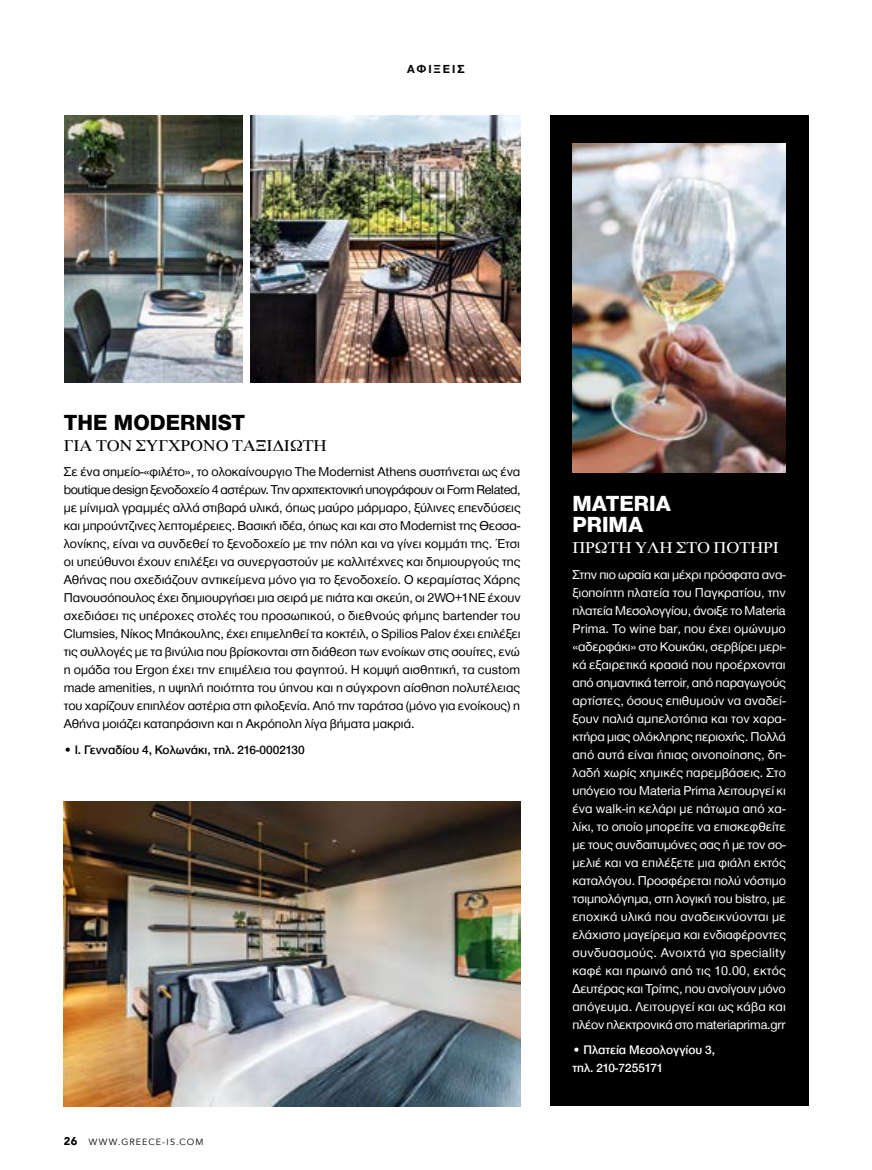
<style>
.page{position:relative;width:872px;height:1170px;background:#fff}
.page>*{position:absolute;margin:0;border:0;box-sizing:border-box;transform-origin:0 0}
.t1{font:800 22.5px "Helvetica Neue Greek";color:#000}
.t2{font:800 22.5px/21px "Helvetica Neue Greek";color:#fff}
.t3{font:16.5px "Mg Times";color:#000}
.t4{font:16.5px "Mg Times";color:#fff}
.t5{font:13.2px/18px "Helvetica Neue Greek";letter-spacing:-.005em;color:#000;text-align:justify}
.t6{font:13.2px/18px "Helvetica Neue Greek";letter-spacing:-.015em;color:#fff;text-align:justify}
.t7{font:500 12.75px "Helvetica Neue Greek";color:#000}
.t8{font:500 12.75px/18px "Helvetica Neue Greek";color:#fff}
.t9{font:700 12px "Helvetica Neue Greek";letter-spacing:.16em;color:#000}
.t10{font:9px "Avenir";letter-spacing:.115em;color:#000}
.s1{font-weight:400;font-size:13.2px}
.s2{font-weight:900;font-size:11.25px}
</style>
<div class="page">
<div style="left:550px;top:116px;width:258px;height:990px;background:#000"></div>
<img style="left:572px;top:143px;width:214px;height:330px">
<img style="left:64px;top:801px;width:456px;height:305px">
<img style="left:65px;top:116px;width:177px;height:266px">
<img style="left:250px;top:116px;width:270px;height:266px">
<p class="t9" style="left:407px;top:62px;width:59px">ΑΦΙΞΕΙΣ</p>
<h1 class="t1" style="left:64px;top:410px;width:183px">ΤHE MODERNIST</h1>
<p class="t3" style="left:64px;top:436px;width:264px">ΓΙΑ ΤΟΝ ΣΎΓΧΡΟΝΟ ΤΑΞΙΔΙΏΤΗ</p>
<p class="t5" style="left:64px;top:463px;width:458px">Σε ένα σημείο-«φιλέτο», το ολοκαίνουργιο The Mοdernist Αthens συστήνεται ως ένα boutique design ξενοδοχείο 4 αστέρων. Την αρχιτεκτονική υπογράφουν οι Form Related, με μίνιμαλ γραμμές αλλά στιβαρά υλικά, όπως μαύρο μάρμαρο, ξύλινες επενδύσεις και μπρούντζινες λεπτομέρειες. Βασική ιδέα, όπως και και στο Modernist της Θεσσα&shy;λονίκης, είναι να συνδεθεί το ξενοδοχείο με την πόλη και να γίνει κομμάτι της. Έτσι οι υπεύθυνοι έχουν επιλέξει να συνεργαστούν με καλλιτέχνες και δημιουργούς της Αθήνας που σχεδιάζουν αντικείμενα μόνο για το ξενοδοχείο. Ο κεραμίστας Χάρης Πανουσόπουλος έχει δημιουργήσει μια σειρά με πιάτα και σκεύη, οι 2WO+1NE έχουν σχεδιάσει τις υπέροχες στολές του προσωπικού, ο διεθνούς φήμης bartender του Clumsies, Νίκος Μπάκουλης, έχει επιμεληθεί τα κοκτέιλ, ο Spilios Palov έχει επιλέξει τις συλλογές με τα βινύλια που βρίσκονται στη διάθεση των ενοίκων στις σουίτες, ενώ η ομάδα του Ergon έχει την επιμέλεια του φαγητού. Η κομψή αισθητική, τα custom made amenities, η υψηλή ποιότητα του ύπνου και η σύγχρονη αίσθηση πολυτέλειας του χαρίζουν επιπλέον αστέρια στη φιλοξενία. Από την ταράτσα (μόνο για ενοίκους) η Αθήνα μοιάζει καταπράσινη και η Ακρόπολη λίγα βήματα μακριά.</p>
<p class="t7" style="left:64px;top:742px;width:242px"><span class="s1">•</span> Ι. Γενναδίου 4, Κολωνάκι, τηλ. 216-0002130</p>
<p class="t10" style="left:64px;top:1136px;width:141px"><span class="s2">26</span> WWW.GREECE-IS.COM</p>
<h1 class="t2" style="left:572px;top:493px;width:100px">MATERIA<br>PRIMA</h1>
<p class="t4" style="left:572px;top:538px;width:207px">ΠΡΏΤΗ ΎΛΗ ΣΤΟ ΠΟΤΉΡΙ</p>
<p class="t6" style="left:572px;top:565px;width:215px">Στην πιο ωραία και μέχρι πρόσφατα ανα&shy;ξιοποίητη πλατεία του Παγκρατίου, την πλατεία Μεσολογγίου, άνοιξε το Materia Prima. Το wine bar, που έχει ομώνυμο «αδερφάκι» στο Κουκάκι, σερβίρει μερι&shy;κά εξαιρετικά κρασιά που προέρχονται από σημαντικά terroir, από παραγωγούς αρτίστες, όσους επιθυμούν να αναδεί&shy;ξουν παλιά αμπελοτόπια και τον χαρα&shy;κτήρα μιας ολόκληρης περιοχής. Πολλά από αυτά είναι ήπιας οινοποίησης, δη&shy;λαδή χωρίς χημικές παρεμβάσεις. Στο υπόγειο του Materia Prima λειτουργεί κι ένα walk-in κελάρι με πάτωμα από χα&shy;λίκι, το οποίο μπορείτε να επισκεφθείτε με τους συνδαιτυμόνες σας ή με τον σο&shy;μελιέ και να επιλέξετε μια φιάλη εκτός καταλόγου. Προσφέρεται πολύ νόστιμο τσιμπολόγημα, στη λογική του bistro, με εποχικά υλικά που αναδεικνύονται με ελάχιστο μαγείρεμα και ενδιαφέροντες συνδυασμούς. Ανοιχτά για speciality καφέ και πρωινό από τις 10.00, εκτός Δευτέρας και Τρίτης, που ανοίγουν μόνο απόγευμα. Λειτουργεί και ως κάβα και πλέον ηλεκτρονικά στο materiaprima.grr</p>
<p class="t8" style="left:572px;top:1041px;width:144px"><span class="s1">•</span> Πλατεία Μεσολογγίου 3, τηλ. 210-7255171</p>
</div>
